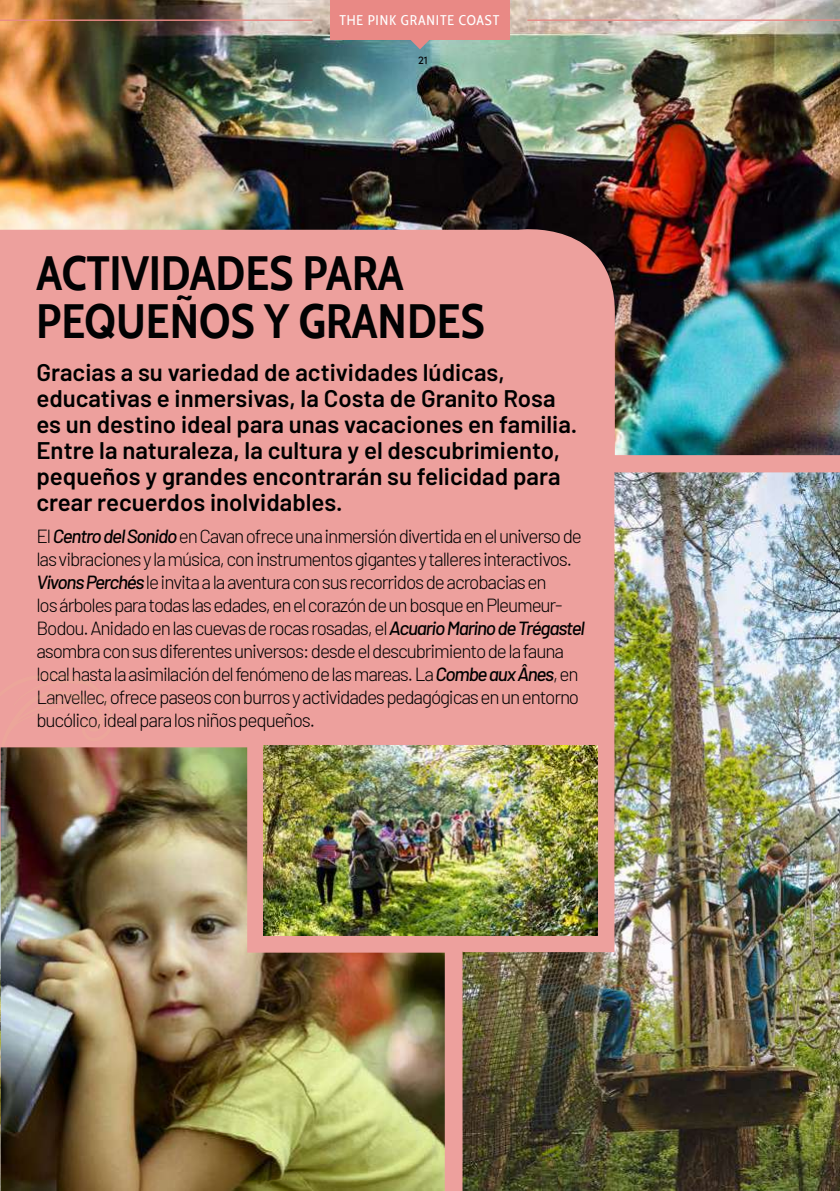
<style>
.page{position:relative;width:840px;height:1191px;background:#fff}
.page>*{position:absolute;margin:0;border:0;box-sizing:border-box;transform-origin:0 0}
.t1{font:700 48px/48px "Cabin Condensed";color:#020203}
.t2{font:600 24px/26px "Barlow";color:#000}
.t3{font:300 19px/23px "Barlow";letter-spacing:-.06em;color:#000}
.t4{font:14px "Cabin Condensed";letter-spacing:.06em;color:#fff}
.t5{font:11.2px "Sofia Pro";color:#000}
.s1{font-weight:500;font-style:italic}
</style>
<div class="page">
<div style="left:0;top:0;width:839px;height:1191px;background:#eda09d"></div>
<img style="left:264px;top:746px;width:198px;height:189px">
<img style="left:462px;top:472px;width:377px;height:719px">
<img style="left:0;top:0;width:839px;height:455px">
<img style="left:0;top:747px;width:444px;height:444px">
<div style="left:330px;top:0;width:179px;height:39px;background:#e98985"></div>
<hr style="left:527px;top:20px;width:312px;height:1px;background:#e98985">
<hr style="left:0;top:20px;width:312px;height:1px;background:#e98985">
<svg style="left:408px;top:39px;width:23px;height:10px"></svg>
<p class="t4" style="left:339px;top:9px;width:161px">THE PINK GRANITE COAST</p>
<p class="t5" style="left:418px;top:52px;width:11px">21</p>
<h1 class="t1" style="left:36px;top:246px;width:450px">ACTIVIDADES PARA<br>PEQUEÑOS Y GRANDES</h1>
<p class="t2" style="left:36px;top:358px;width:542px">Gracias a su variedad de actividades lúdicas, educativas e inmersivas, la Costa de Granito Rosa es un destino ideal para unas vacaciones en familia.<br>Entre la naturaleza, la cultura y el descubrimiento, pequeños y grandes encontrarán su felicidad para crear recuerdos inolvidables.</p>
<p class="t3" style="left:36px;top:523px;width:549px">El <span class="s1">Centro del Sonido</span> en Cavan ofrece una inmersión divertida en el universo de las vibraciones y la música, con instrumentos gigantes y talleres interactivos.<br><span class="s1">Vivons Perchés</span> le invita a la aventura con sus recorridos de acrobacias en<br>los árboles para todas las edades, en el corazón de un bosque en Pleumeur-Bodou. Anidado en las cuevas de rocas rosadas, el <span class="s1">Acuario Marino de Trégastel </span>asombra con sus diferentes universos: desde el descubrimiento de la fauna local hasta la asimilación del fenómeno de las mareas. La <span class="s1">Combe aux Ânes</span>, en Lanvellec, ofrece paseos con burros y actividades pedagógicas en un entorno bucólico, ideal para los niños pequeños.</p>
</div>
